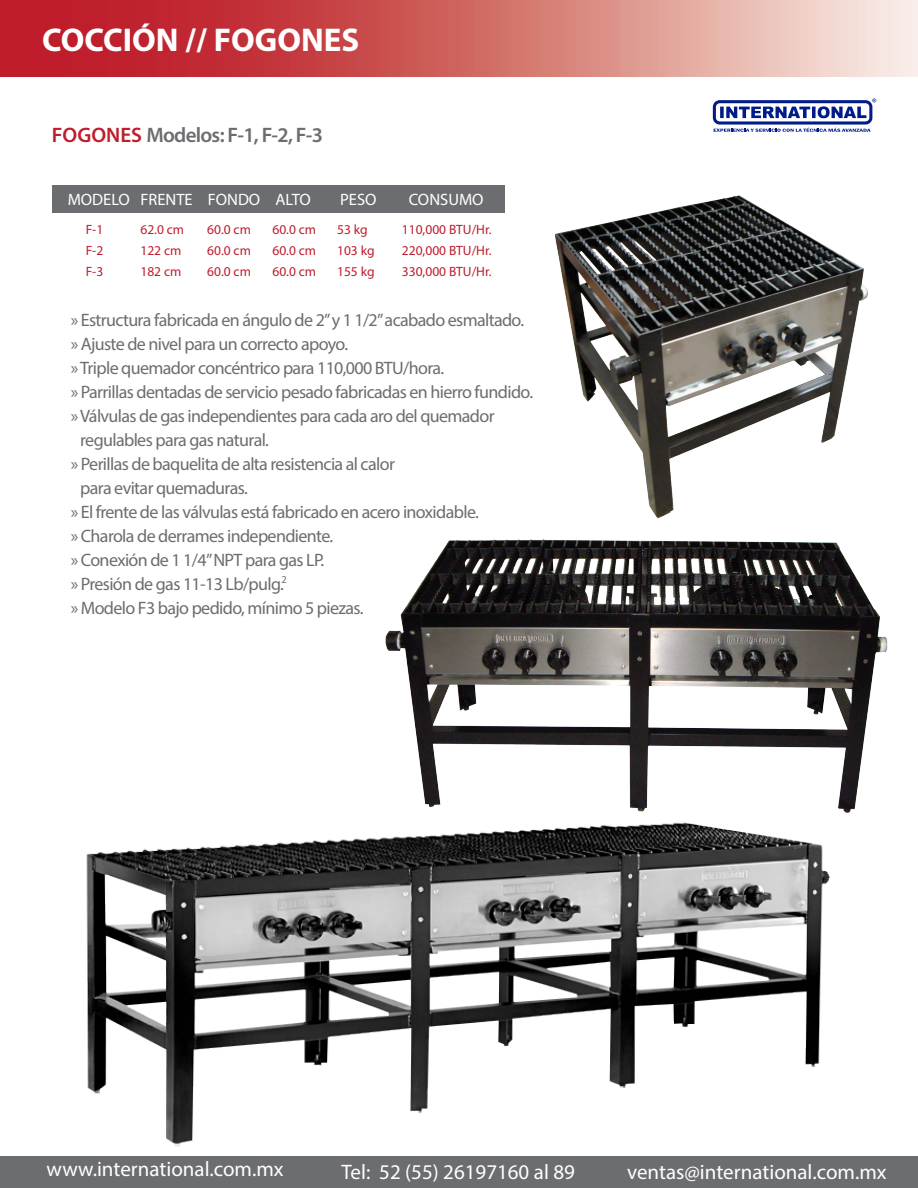
<style>
.page{position:relative;width:918px;height:1188px;background:#fff}
.page>*{position:absolute;margin:0;border:0;box-sizing:border-box;transform-origin:0 0}
.t1{font:700 33px "Myriad Pro";color:#fff}
.t2{font:21px "Myriad Pro";color:#fff}
.t3{font:600 21px "Myriad Pro";letter-spacing:-.015em;color:#6c6d70}
.t4{font:18px "Myriad Pro";letter-spacing:-.035em;color:#6c6d70}
.t5{font:16.5px "Myriad Pro";color:#fff}
.t6{font:13.5px/21px "Myriad Pro";color:#be1d2c;text-align:justify}
.t7{font:10.5px "Myriad Pro";color:#6c6d70}
.s1{color:#be1d2c}
</style>
<div class="page">
<img style="left:86px;top:822px;width:744px;height:325px">
<div style="left:0;top:1156px;width:918px;height:32px;background:#6c6d70"></div>
<svg style="left:0;top:0;width:918px;height:77px;background:#d36d6d"></svg>
<svg style="left:720px;top:106px;width:146px;height:12px"></svg>
<div style="left:713px;top:100px;width:159px;height:25px;border:3px solid #001c88;border-radius:5px"></div>
<svg style="left:872px;top:98px;width:4px;height:4px"></svg>
<svg style="left:714px;top:128px;width:157px;height:4px"></svg>
<div style="left:52px;top:185px;width:453px;height:27px;background:#6c6d70"></div>
<img style="left:554px;top:195px;width:314px;height:324px">
<img style="left:385px;top:539px;width:503px;height:274px">
<h1 class="t1" style="left:42px;top:18px;width:319px">COCCIÓN // FOGONES</h1>
<p class="t3" style="left:52px;top:122px;width:273px"><span class="s1">FOGONES</span> Modelos: F-1, F-2, F-3</p>
<p class="t5" style="left:68px;top:189px;width:64px">MODELO</p>
<p class="t6" style="left:86px;top:218px;width:19px">F-1<br>F-2<br>F-3</p>
<p class="t5" style="left:409px;top:189px;width:76px">CONSUMO</p>
<p class="t6" style="left:402px;top:218px;width:91px">110,000 BTU/Hr.<br>220,000 BTU/Hr.<br>330,000 BTU/Hr.</p>
<p class="t4" style="left:71px;top:309px;width:455px">» Estructura fabricada en ángulo de 2” y 1 1/2” acabado esmaltado.</p>
<p class="t4" style="left:71px;top:333px;width:279px">» Ajuste de nivel para un correcto apoyo.</p>
<p class="t4" style="left:71px;top:357px;width:375px">» Triple quemador concéntrico para 110,000 BTU/hora.</p>
<p class="t4" style="left:71px;top:381px;width:464px">» Parrillas dentadas de servicio pesado fabricadas en hierro fundido.</p>
<p class="t4" style="left:71px;top:405px;width:425px">» Válvulas de gas independientes para cada aro del quemador</p>
<p class="t4" style="left:80px;top:429px;width:190px">regulables para gas natural.</p>
<p class="t4" style="left:71px;top:453px;width:326px">» Perillas de baquelita de alta resistencia al calor</p>
<p class="t4" style="left:80px;top:477px;width:169px">para evitar quemaduras.</p>
<p class="t4" style="left:71px;top:501px;width:410px">» El frente de las válvulas está fabricado en acero inoxidable.</p>
<p class="t4" style="left:71px;top:525px;width:264px">» Charola de derrames independiente.</p>
<p class="t4" style="left:71px;top:549px;width:255px">» Conexión de 1 1/4” NPT para gas LP.</p>
<p class="t4" style="left:71px;top:573px;width:215px">» Presión de gas 11-13 Lb/pulg.</p>
<p class="t4" style="left:71px;top:597px;width:295px">» Modelo F3 bajo pedido, mínimo 5 piezas.</p>
<p class="t5" style="left:208px;top:189px;width:54px">FONDO</p>
<p class="t6" style="left:207px;top:218px;width:45px">60.0 cm 60.0 cm 60.0 cm</p>
<p class="t5" style="left:275px;top:189px;width:37px">ALTO</p>
<p class="t6" style="left:272px;top:218px;width:45px">60.0 cm 60.0 cm 60.0 cm</p>
<p class="t5" style="left:340px;top:189px;width:38px">PESO</p>
<p class="t6" style="left:337px;top:218px;width:39px;text-align:left">53 kg<br>103 kg<br>155 kg</p>
<p class="t5" style="left:140px;top:189px;width:54px">FRENTE</p>
<p class="t6" style="left:140px;top:218px;width:45px;text-align:left">62.0 cm<br>122 cm<br>182 cm</p>
<p class="t7" style="left:281px;top:573px;width:7px">2</p>
<p class="t2" style="left:47px;top:1156px;width:239px">www.international.com.mx</p>
<p class="t2" style="left:342px;top:1159px;width:235px">Tel: 52 (55) 26197160 al 89</p>
<p class="t2" style="left:627px;top:1159px;width:261px">ventas@international.com.mx</p>
</div>
